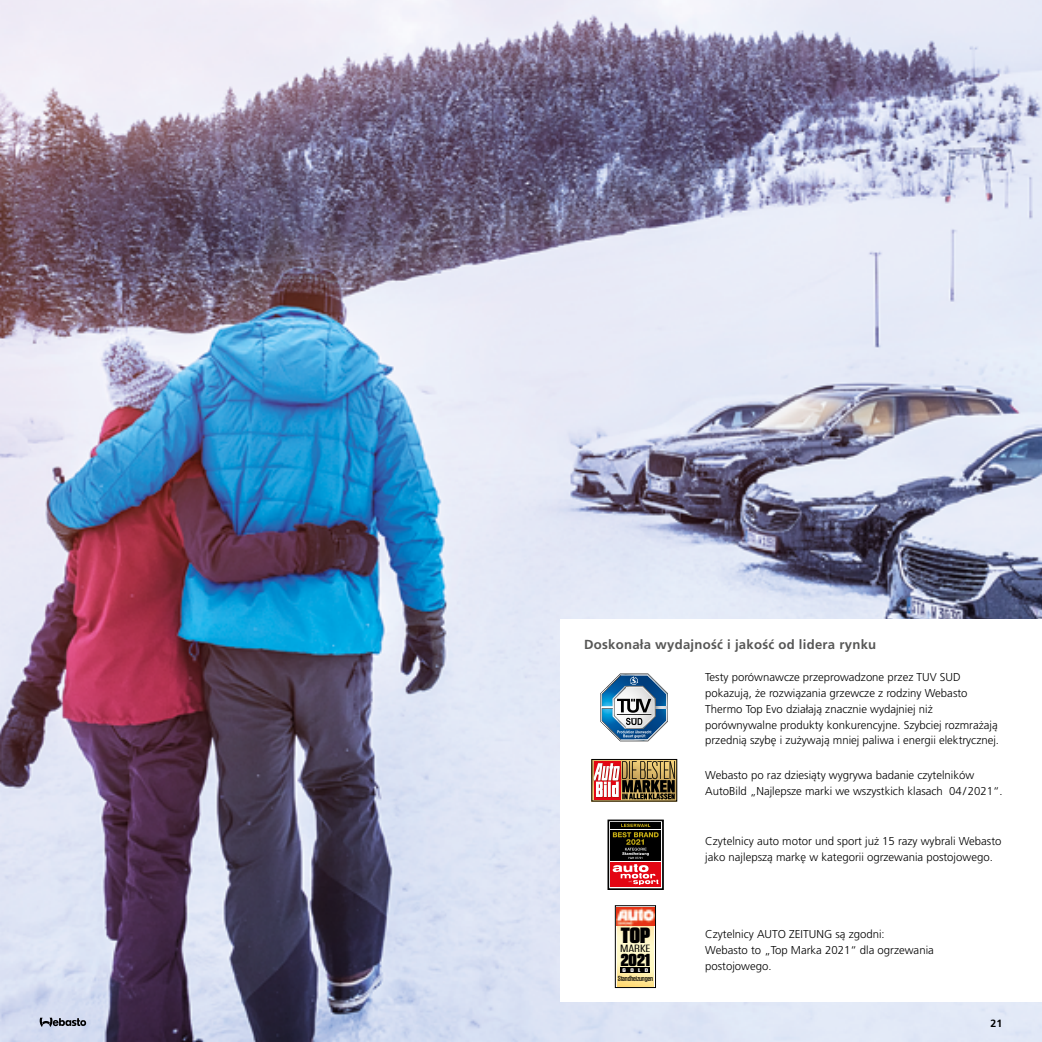
<style>
.page{position:relative;width:1042px;height:1042px;background:#fff}
.page>*{position:absolute;margin:0;border:0;box-sizing:border-box;transform-origin:0 0}
.t1{font:900 22.05px "Tungsten";color:#000;scale:1.15 1}
.t2{font:900 17.32px "Tungsten";color:#000;scale:1.2 1}
.t3{font:700 13.12px "Frutiger LT Com";letter-spacing:.02em;color:#575756}
.t4{font:300 11.38px/15.8px "Frutiger LT Com";color:#000}
.t5{font:10.5px "Tungsten";letter-spacing:-.005em;color:#000;scale:1.6 1}
.t6{font:700 10.5px "Frutiger LT Com";color:#000}
.t7{font:500 7.35px "Tungsten";letter-spacing:-.02em;color:#000;scale:1.2 1}
.t8{font:700 5.25px "Tungsten";color:#fff;scale:1.65 1}
</style>
<div class="page">
<img style="left:0;top:0;width:1042px;height:1042px">
<svg style="left:40px;top:1017px;width:46px;height:10px"></svg>
<div style="left:561px;top:619px;width:481px;height:382px;background:#fff"></div>
<div style="left:610px;top:830px;width:51px;height:31px;background:#000"></div>
<svg style="left:610px;top:822px;width:51px;height:7px"></svg>
<div style="left:610px;top:862px;width:51px;height:25px;background:#e30613"></div>
<svg style="left:612px;top:824px;width:46px;height:61px"></svg>
<div style="left:607px;top:819px;width:56px;height:71px;border:1px solid #000"></div>
<img style="left:617px;top:907px;width:37px;height:79px">
<div style="left:621px;top:967px;width:29px;height:5px;background:#000"></div>
<div style="left:615px;top:905px;width:41px;height:83px;border:1px solid #000"></div>
<svg style="left:600px;top:673px;width:68px;height:68px"></svg>
<svg style="left:594px;top:761px;width:81px;height:38px;background:#9c7055"></svg>
<div style="left:591px;top:759px;width:86px;height:42px;border:1px solid #000"></div>
<p class="t3" style="left:584px;top:636px;width:294px">Doskonała wydajność i jakość od lidera rynku</p>
<p class="t4" style="left:705px;top:669px;width:295px">Testy porównawcze przeprowadzone przez TUV SUD pokazują, że rozwiązania grzewcze z rodziny Webasto Thermo Top Evo działają znacznie wydajniej niż porównywalne produkty konkurencyjne. Szybciej rozmrażają przednią szybę i zużywają mniej paliwa i energii elektrycznej.</p>
<p class="t4" style="left:705px;top:767px;width:299px">Webasto po raz dziesiąty wygrywa badanie czytelników<br>AutoBild „Najlepsze marki we wszystkich klasach 04/2021“.</p>
<h1 class="t1" style="left:621px;top:923px;width:27px">TOP</h1>
<p class="t5" style="left:620px;top:942px;width:21px">MARKE</p>
<p class="t8" style="left:622px;top:967px;width:17px">GOLD</p>
<h2 class="t2" style="left:621px;top:950px;width:26px">2021</h2>
<p class="t7" style="left:618px;top:975px;width:31px">Standheizungen</p>
<p class="t4" style="left:705px;top:833px;width:298px">Czytelnicy auto motor und sport już 15 razy wybrali Webasto jako najlepszą markę w kategorii ogrzewania postojowego.</p>
<p class="t4" style="left:705px;top:926px;width:230px">Czytelnicy AUTO ZEITUNG są zgodni:<br>Webasto to „Top Marka 2021“ dla ogrzewania postojowego.</p>
<p class="t6" style="left:990px;top:1017px;width:13px">21</p>
</div>
